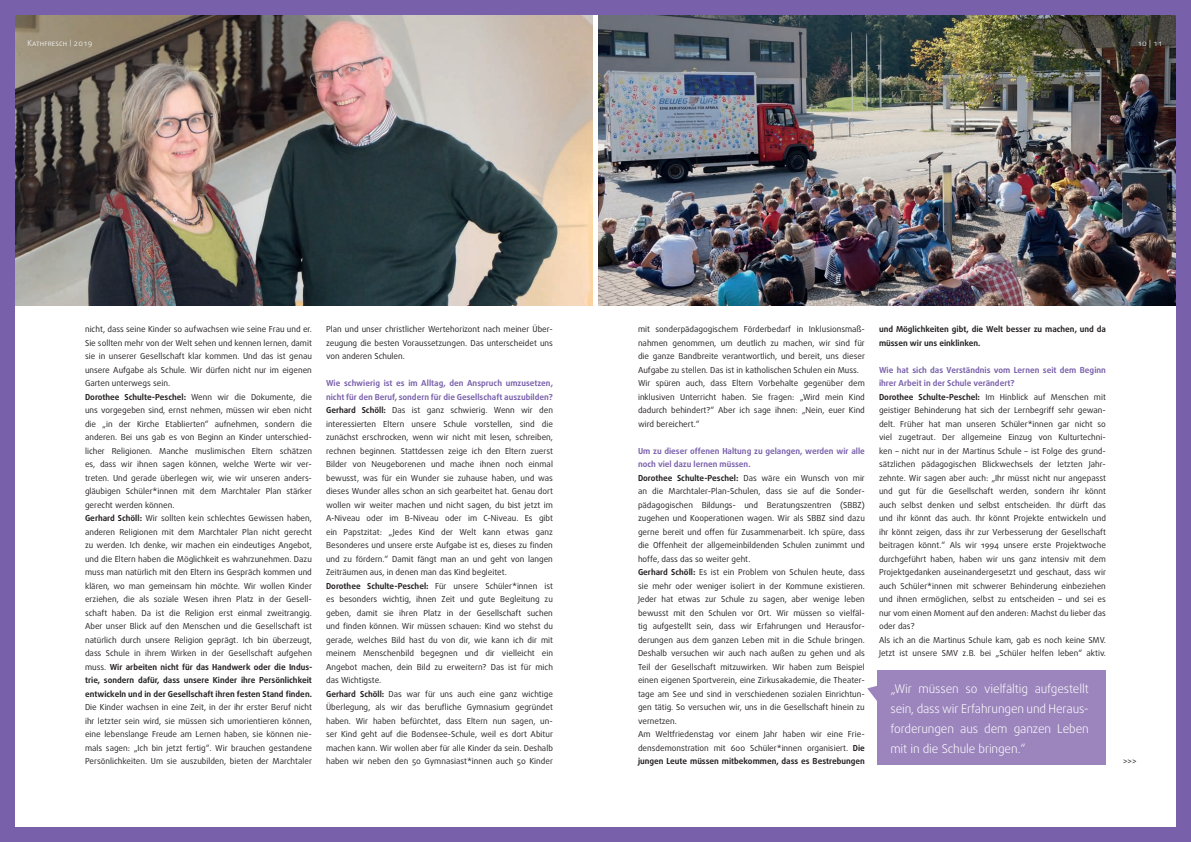
<style>
.page{position:relative;width:1191px;height:842px;background:#fff}
.page>*{position:absolute;margin:0;border:0;box-sizing:border-box;transform-origin:0 0}
.t1{font:300 12px/20px "Daxline";letter-spacing:-.01em;color:#fff;text-align:justify}
.t2{font:8.2px/13.5px "Daxline";color:#231f20}
.t3{font:700 8.2px/13.5px "Daxline";color:#231f20}
.t4{font:300 8px "Daxline SC";letter-spacing:.01em;color:#fff}
.s1{font-family:"Daxline";font-size:6.8px}
.s2{font-weight:700}
.s3{font-weight:700;color:#7960aa}
</style>
<div class="page">
<img style="left:14px;top:14px;width:578px;height:291px">
<img style="left:598px;top:14px;width:578px;height:291px">
<div style="left:0;top:0;width:14px;height:842px;background:#7960aa"></div>
<div style="left:0;top:828px;width:1191px;height:14px;background:#7960aa"></div>
<div style="left:1176px;top:0;width:15px;height:842px;background:#7960aa"></div>
<div style="left:0;top:0;width:1191px;height:14px;background:#7960aa"></div>
<div style="left:878px;top:670px;width:228px;height:94px;background:#9c85bd"></div>
<svg style="left:867px;top:678px;width:11px;height:41px"></svg>
<p class="t4" style="left:28px;top:38px;width:66px">Kathfresch <span class="s1">|</span> 2019</p>
<p class="t4" style="left:1137px;top:38px;width:27px">10 | 11</p>
<p class="t2" style="left:85px;top:323px;width:229px">nicht, dass seine Kinder so aufwachsen wie seine Frau und er.<br>Sie sollten mehr von der Welt sehen und kennen lernen, damit sie in unserer Gesellschaft klar kommen. Und das ist genau unsere Aufgabe als Schule. Wir dürfen nicht nur im eigenen Garten unterwegs sein.<br><span class="s2">Dorothee Schulte-Peschel:</span> Wenn wir die Dokumente, die uns vorgegeben sind, ernst nehmen, müssen wir eben nicht die „in der Kirche Etablierten“ aufnehmen, sondern die anderen. Bei uns gab es von Beginn an Kinder unterschied&shy;licher Religionen. Manche muslimischen Eltern schätzen es, dass wir ihnen sagen können, welche Werte wir ver&shy;treten. Und gerade überlegen wir, wie wir unseren anders&shy;gläubigen Schüler*innen mit dem Marchtaler Plan stärker gerecht werden können.<br><span class="s2">Gerhard Schöll:</span> Wir sollten kein schlechtes Gewissen haben, anderen Religionen mit dem Marchtaler Plan nicht gerecht zu werden. Ich denke, wir machen ein eindeutiges Angebot, und die Eltern haben die Möglichkeit es wahrzunehmen. Dazu muss man natürlich mit den Eltern ins Gespräch kommen und klären, wo man gemeinsam hin möchte. Wir wollen Kinder erziehen, die als soziale Wesen ihren Platz in der Gesell&shy;schaft haben. Da ist die Religion erst einmal zweitrangig.<br>Aber unser Blick auf den Menschen und die Gesellschaft ist natürlich durch unsere Religion geprägt. Ich bin überzeugt, dass Schule in ihrem Wirken in der Gesellschaft aufgehen muss. <span class="s2">Wir arbeiten nicht für das Handwerk oder die Indus&shy;trie, sondern dafür, dass unsere Kinder ihre Persönlichkeit entwickeln und in der Gesellschaft ihren festen Stand finden.</span></p>
<p class="t2" style="left:85px;top:701px;width:228px;text-align:justify">Die Kinder wachsen in eine Zeit, in der ihr erster Beruf nicht ihr letzter sein wird, sie müssen sich umorientieren können, eine lebenslange Freude am Lernen haben, sie können nie&shy;mals sagen: „Ich bin jetzt fertig“. Wir brauchen gestandene Persönlichkeiten. Um sie auszubilden, bieten der Marchtaler</p>
<p class="t2" style="left:326px;top:322px;width:228px;text-align:justify">Plan und unser christlicher Wertehorizont nach meiner Über&shy;zeugung die besten Voraussetzungen. Das unterscheidet uns von anderen Schulen.</p>
<p class="t2" style="left:326px;top:376px;width:228px"><span class="s3">Wie schwierig ist es im Alltag, den Anspruch umzusetzen, nicht für den Beruf, sondern für die Gesellschaft auszubilden?<br></span><span class="s2">Gerhard Schöll:</span> Das ist ganz schwierig. Wenn wir den interessierten Eltern unsere Schule vorstellen, sind die zunächst erschrocken, wenn wir nicht mit lesen, schreiben, rechnen beginnen. Stattdessen zeige ich den Eltern zuerst Bilder von Neugeborenen und mache ihnen noch einmal bewusst, was für ein Wunder sie zuhause haben, und was dieses Wunder alles schon an sich gearbeitet hat. Genau dort wollen wir weiter machen und nicht sagen, du bist jetzt im A-Niveau oder im B-Niveau oder im C-Niveau. Es gibt ein Papstzitat: „Jedes Kind der Welt kann etwas ganz Besonderes und unsere erste Aufgabe ist es, dieses zu finden und zu fördern.“ Damit fängt man an und geht von langen Zeiträumen aus, in denen man das Kind begleitet.<br><span class="s2">Dorothee Schulte-Peschel:</span> Für unsere Schüler*innen ist es besonders wichtig, ihnen Zeit und gute Begleitung zu geben, damit sie ihren Platz in der Gesellschaft suchen und finden können. Wir müssen schauen: Kind wo stehst du gerade, welches Bild hast du von dir, wie kann ich dir mit meinem Menschenbild begegnen und dir vielleicht ein Angebot machen, dein Bild zu erweitern? Das ist für mich das Wichtigste.<br><span class="s2">Gerhard Schöll:</span> Das war für uns auch eine ganz wichtige Überlegung, als wir das berufliche Gymnasium gegründet haben. Wir haben befürchtet, dass Eltern nun sagen, un&shy;ser Kind geht auf die Bodensee-Schule, weil es dort Abitur machen kann. Wir wollen aber für alle Kinder da sein. Deshalb haben wir neben den 50 Gymnasiast*innen auch 50 Kinder</p>
<p class="t2" style="left:638px;top:323px;width:228px">mit sonderpädagogischem Förderbedarf in Inklusionsmaß&shy;nahmen genommen, um deutlich zu machen, wir sind für die ganze Bandbreite verantwortlich, und bereit, uns dieser Aufgabe zu stellen. Das ist in katholischen Schulen ein Muss.<br>Wir spüren auch, dass Eltern Vorbehalte gegenüber dem inklusiven Unterricht haben. Sie fragen: „Wird mein Kind dadurch behindert?“ Aber ich sage ihnen: „Nein, euer Kind wird bereichert.“</p>
<p class="t2" style="left:638px;top:444px;width:228px"><span class="s3">Um zu dieser offenen Haltung zu gelangen, werden wir alle noch viel dazu lernen müssen.<br></span><span class="s2">Dorothee Schulte-Peschel:</span> Das wäre ein Wunsch von mir an die Marchtaler-Plan-Schulen, dass sie auf die Sonder&shy;pädagogischen Bildungs- und Beratungszentren (SBBZ) zugehen und Kooperationen wagen. Wir als SBBZ sind dazu gerne bereit und offen für Zusammenarbeit. Ich spüre, dass die Offenheit der allgemeinbildenden Schulen zunimmt und hoffe, dass das so weiter geht.<br><span class="s2">Gerhard Schöll:</span> Es ist ein Problem von Schulen heute, dass sie mehr oder weniger isoliert in der Kommune existieren.<br>Jeder hat etwas zur Schule zu sagen, aber wenige leben bewusst mit den Schulen vor Ort. Wir müssen so vielfäl&shy;tig aufgestellt sein, dass wir Erfahrungen und Herausfor&shy;derungen aus dem ganzen Leben mit in die Schule bringen.<br>Deshalb versuchen wir auch nach außen zu gehen und als Teil der Gesellschaft mitzuwirken. Wir haben zum Beispiel einen eigenen Sportverein, eine Zirkusakademie, die Theater&shy;tage am See und sind in verschiedenen sozialen Einrichtun&shy;gen tätig. So versuchen wir, uns in die Gesellschaft hinein zu vernetzen.<br>Am Weltfriedenstag vor einem Jahr haben wir eine Frie&shy;densdemonstration mit 600 Schüler*innen organisiert. <span class="s2">Die jungen Leute müssen mitbekommen, dass es Bestrebungen</span></p>
<p class="t3" style="left:879px;top:322px;width:228px">und Möglichkeiten gibt, die Welt besser zu machen, und da müssen wir uns einklinken.</p>
<p class="t2" style="left:879px;top:363px;width:228px"><span class="s3">Wie hat sich das Verständnis vom Lernen seit dem Beginn ihrer Arbeit in der Schule verändert?<br></span><span class="s2">Dorothee Schulte-Peschel:</span> Im Hinblick auf Menschen mit geistiger Behinderung hat sich der Lernbegriff sehr gewan&shy;delt. Früher hat man unseren Schüler*innen gar nicht so viel zugetraut. Der allgemeine Einzug von Kulturtechni&shy;ken – nicht nur in der Martinus Schule – ist Folge des grund&shy;sätzlichen pädagogischen Blickwechsels der letzten Jahr&shy;zehnte. Wir sagen aber auch: „Ihr müsst nicht nur angepasst und gut für die Gesellschaft werden, sondern ihr könnt auch selbst denken und selbst entscheiden. Ihr dürft das und ihr könnt das auch. Ihr könnt Projekte entwickeln und ihr könnt zeigen, dass ihr zur Verbesserung der Gesellschaft beitragen könnt.“ Als wir 1994 unsere erste Projektwoche durchgeführt haben, haben wir uns ganz intensiv mit dem Projektgedanken auseinandergesetzt und geschaut, dass wir auch Schüler*innen mit schwerer Behinderung einbeziehen und ihnen ermöglichen, selbst zu entscheiden – und sei es nur vom einen Moment auf den anderen: Machst du lieber das oder das?<br>Als ich an die Martinus Schule kam, gab es noch keine SMV.<br>Jetzt ist unsere SMV z.B. bei „Schüler helfen leben“ aktiv.</p>
<h1 class="t1" style="left:890px;top:679px;width:200px">„Wir müssen so vielfältig aufgestellt sein, dass wir Erfahrungen und Heraus&shy;forderungen aus dem ganzen Leben mit in die Schule bringen.“</h1>
<p class="t2" style="left:1123px;top:755px;width:15px">&gt;&gt;&gt;</p>
</div>
